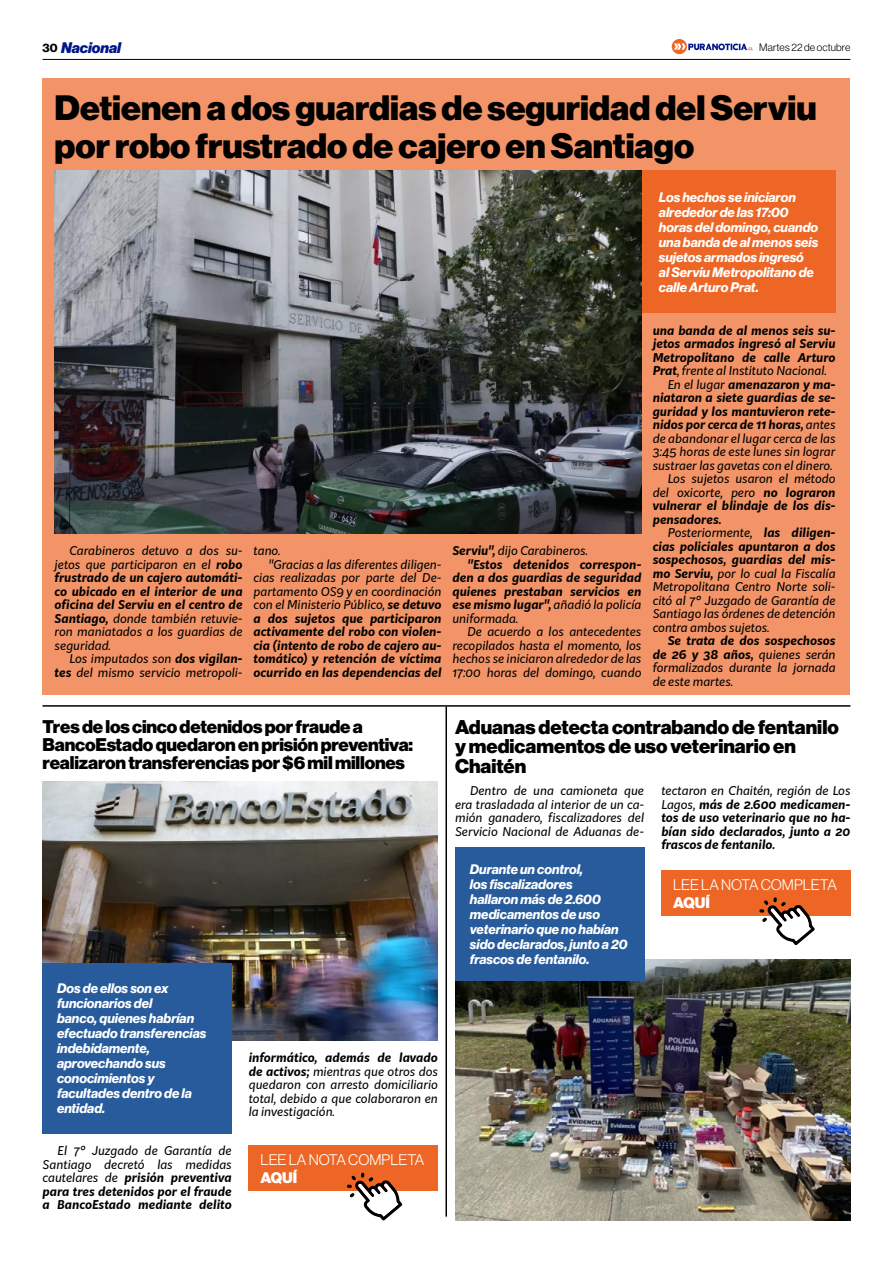
<style>
.page{position:relative;width:893px;height:1263px;background:#fff}
.page>*{position:absolute;margin:0;border:0;box-sizing:border-box;transform-origin:0 0}
.t1{font:34.5px/37.5px "N Haas Grotesk DS Pro 95 Blk";color:#000}
.t2{font:19.5px/19.5px "N Haas Grotesk DS Pro 95 Blk";color:#000}
.t3{font:18px/18px "N Haas Grotesk DS Pro 95 Blk";letter-spacing:-.01em;color:#000}
.t4{font:15px "N Haas Grotesk DS Pro 45 Lt";color:#fff}
.t5{font:15px "N Haas Grotesk DS Pro 96 Blk It";color:#00178a}
.t6{font:15px "N Haas Grotesk DS Pro 95 Blk";color:#fff}
.t7{font:13.5px/15px "N Haas Grotesk DS Pro 76 Bd It";color:#fff}
.t8{font:italic 12px/13.5px "Kit Sans";color:#000;text-align:justify}
.t9{font:italic 700 12px/13.5px "Kit Sans";color:#000;text-align:justify}
.t10{font:10.5px "N Haas Grotesk DS Pro 45 Lt";letter-spacing:.02em;color:#000}
.s1{font-family:"N Haas Grotesk DS Pro 75 Bd";font-size:12px;color:#000}
.s2{font-weight:700}
.s3{font-weight:400}
</style>
<div class="page">
<hr style="left:43px;top:59px;width:807px;height:1px;background:#000">
<div style="left:43px;top:78px;width:807px;height:617px;background:#f29467"></div>
<hr style="left:445px;top:707px;width:2px;height:509px;background:#000">
<hr style="left:43px;top:705px;width:807px;height:2px;background:#000">
<img style="left:55px;top:171px;width:586px;height:363px">
<div style="left:642px;top:171px;width:194px;height:142px;background:#ed6626"></div>
<div style="left:661px;top:870px;width:189px;height:46px;background:#ed6626"></div>
<svg style="left:759px;top:897px;width:56px;height:48px"></svg>
<img style="left:42px;top:782px;width:395px;height:258px">
<div style="left:42px;top:963px;width:189px;height:170px;background:#275b9b"></div>
<img style="left:455px;top:959px;width:395px;height:261px">
<div style="left:455px;top:847px;width:189px;height:134px;background:#275b9b"></div>
<div style="left:249px;top:1145px;width:189px;height:46px;background:#ed6626"></div>
<svg style="left:347px;top:1172px;width:55px;height:49px"></svg>
<svg style="left:672px;top:39px;width:81px;height:15px"></svg>
<p class="t5" style="left:43px;top:39px;width:80px"><span class="s1">30</span> Nacional</p>
<p class="t10" style="left:759px;top:41px;width:93px">Martes 22 de octubre</p>
<h1 class="t1" style="left:55px;top:90px;width:763px">Detienen a dos guardias de seguridad del Serviu por robo frustrado de cajero en Santiago</h1>
<p class="t7" style="left:659px;top:190px;width:161px">Los hechos se iniciaron alrededor de las 17:00 horas del domingo, cuando una banda de al menos seis sujetos armados ingresó<br>al Serviu Metropolitano de calle Arturo Prat.</p>
<p class="t8" style="left:55px;top:543px;width:189px;text-indent:15px">Carabineros detuvo a dos su&shy;jetos que participaron en el <span class="s2">robo frustrado de un cajero automáti&shy;co ubicado en el interior de una oficina del Serviu en el centro de Santiago,</span> donde también retuvie&shy;ron maniatados a los guardias de seguridad.</p>
<p class="t8" style="left:55px;top:651px;width:189px;text-align:right">Los imputados son <span class="s2">dos vigilan&shy;tes</span> del mismo servicio metropoli-</p>
<p class="t8" style="left:254px;top:543px;width:29px">tano.</p>
<p class="t8" style="left:269px;top:557px;width:174px">"Gracias a las diferentes diligen-</p>
<p class="t8" style="left:254px;top:570px;width:189px">cias realizadas por parte del De-</p>
<p class="t8" style="left:254px;top:584px;width:189px">partamento OS9 y en coordinación</p>
<p class="t8" style="left:254px;top:597px;width:189px">con el Ministerio Público, <span class="s2">se detuvo</span></p>
<p class="t9" style="left:254px;top:611px;width:189px">a dos sujetos que participaron</p>
<p class="t9" style="left:254px;top:624px;width:189px">activamente del robo con violen-</p>
<p class="t9" style="left:254px;top:638px;width:189px">cia (intento de robo de cajero au-</p>
<p class="t9" style="left:254px;top:651px;width:189px">tomático) y retención de víctima</p>
<p class="t9" style="left:254px;top:665px;width:189px">ocurrido en las dependencias del</p>
<p class="t8" style="left:452px;top:543px;width:137px"><span class="s2">Serviu",</span> dijo Carabineros.</p>
<p class="t9" style="left:467px;top:557px;width:176px">"Estos detenidos correspon-</p>
<p class="t9" style="left:452px;top:570px;width:191px">den a dos guardias de seguridad</p>
<p class="t9" style="left:452px;top:584px;width:190px">quienes prestaban servicios en</p>
<p class="t9" style="left:452px;top:597px;width:191px">ese mismo lugar", <span class="s3">añadió la policía</span></p>
<p class="t8" style="left:452px;top:611px;width:67px">uniformada.</p>
<p class="t8" style="left:467px;top:624px;width:176px">De acuerdo a los antecedentes</p>
<p class="t8" style="left:452px;top:638px;width:190px">recopilados hasta el momento, los</p>
<p class="t8" style="left:452px;top:651px;width:191px">hechos se iniciaron alrededor de las</p>
<p class="t8" style="left:452px;top:665px;width:191px">17:00 horas del domingo, cuando</p>
<p class="t9" style="left:653px;top:322px;width:184px">una banda de al menos seis su-</p>
<p class="t9" style="left:653px;top:336px;width:184px">jetos armados ingresó al Serviu</p>
<p class="t9" style="left:653px;top:349px;width:184px">Metropolitano de calle Arturo</p>
<p class="t8" style="left:653px;top:363px;width:176px"><span class="s2">Prat</span>, frente al Instituto Nacional.</p>
<p class="t9" style="left:668px;top:376px;width:169px"><span class="s3">En el lugar</span> amenazaron y ma-</p>
<p class="t9" style="left:653px;top:390px;width:184px">niataron a siete guardias de se-</p>
<p class="t9" style="left:653px;top:403px;width:184px">guridad y los mantuvieron rete-</p>
<p class="t9" style="left:653px;top:417px;width:184px">nidos por cerca de 11 horas, <span class="s3">antes</span></p>
<p class="t8" style="left:653px;top:431px;width:184px">de abandonar el lugar cerca de las</p>
<p class="t8" style="left:653px;top:444px;width:184px">3:45 horas de este lunes sin lograr</p>
<p class="t8" style="left:653px;top:458px;width:181px">sustraer las gavetas con el dinero.</p>
<p class="t8" style="left:668px;top:471px;width:169px">Los sujetos usaron el método</p>
<p class="t8" style="left:653px;top:485px;width:184px">del oxicorte, pero <span class="s2">no lograron</span></p>
<p class="t9" style="left:653px;top:498px;width:184px">vulnerar el blindaje de los dis-</p>
<p class="t9" style="left:653px;top:511px;width:70px">pensadores.</p>
<p class="t8" style="left:668px;top:525px;width:169px">Posteriormente, <span class="s2">las diligen-</span></p>
<p class="t9" style="left:653px;top:538px;width:184px">cias policiales apuntaron a dos</p>
<p class="t9" style="left:653px;top:552px;width:184px">sospechosos, guardias del mis-</p>
<p class="t8" style="left:653px;top:566px;width:184px"><span class="s2">mo Serviu,</span> por lo cual la Fiscalía</p>
<p class="t8" style="left:653px;top:579px;width:184px">Metropolitana Centro Norte soli-</p>
<p class="t8" style="left:653px;top:593px;width:184px">citó al 7° Juzgado de Garantía de</p>
<p class="t8" style="left:653px;top:606px;width:184px">Santiago las órdenes de detención</p>
<p class="t8" style="left:653px;top:620px;width:118px">contra ambos sujetos.</p>
<p class="t8" style="left:653px;top:633px;width:184px;text-indent:15px"><span class="s2">Se trata de dos sospechosos de 26 y 38 años,</span> quienes serán formalizados durante la jornada de este martes.</p>
<h3 class="t3" style="left:43px;top:717px;width:372px">Tres de los cinco detenidos por fraude a<br>BancoEstado quedaron en prisión preventiva: realizaron transferencias por $6 mil millones</h3>
<p class="t7" style="left:57px;top:981px;width:151px">Dos de ellos son ex funcionarios del<br>banco, quienes habrían efectuado transferencias indebidamente, aprovechando sus conocimientos y facultades dentro de la entidad.</p>
<p class="t9" style="left:43px;top:1143px;width:191px;text-indent:15px"><span class="s3">El 7° Juzgado de Garantía de Santiago decretó las medidas cautelares de</span> prisión preventiva para tres detenidos por el fraude a BancoEstado mediante delito</p>
<p class="t8" style="left:249px;top:1050px;width:191px"><span class="s2">informático, además de lavado de activos;</span> mientras que otros dos quedaron con arresto domiciliario total, debido a que colaboraron en la investigación.</p>
<p class="t4" style="left:261px;top:1151px;width:165px">LEE LA NOTA COMPLETA</p>
<p class="t6" style="left:261px;top:1169px;width:38px">AQUÍ</p>
<h2 class="t2" style="left:455px;top:717px;width:385px">Aduanas detecta contrabando de fentanilo y medicamentos de uso veterinario en<br>Chaitén</h2>
<p class="t8" style="left:455px;top:783px;width:190px;text-indent:15px">Dentro de una camioneta que era trasladada al interior de un ca&shy;mión ganadero, fiscalizadores del Servicio Nacional de Aduanas de-</p>
<p class="t9" style="left:661px;top:783px;width:191px"><span class="s3">tectaron en Chaitén, región de Los Lagos,</span> más de 2.600 medicamen&shy;tos de uso veterinario que no ha&shy;bían sido declarados, junto a 20 frascos de fentanilo.</p>
<p class="t7" style="left:470px;top:862px;width:159px">Durante un control,<br>los fiscalizadores<br>hallaron más de 2.600 medicamentos de uso veterinario que no habían sido declarados, junto a 20 frascos de fentanilo.</p>
<p class="t4" style="left:673px;top:876px;width:165px">LEE LA NOTA COMPLETA</p>
<p class="t6" style="left:673px;top:894px;width:38px">AQUÍ</p>
</div>
